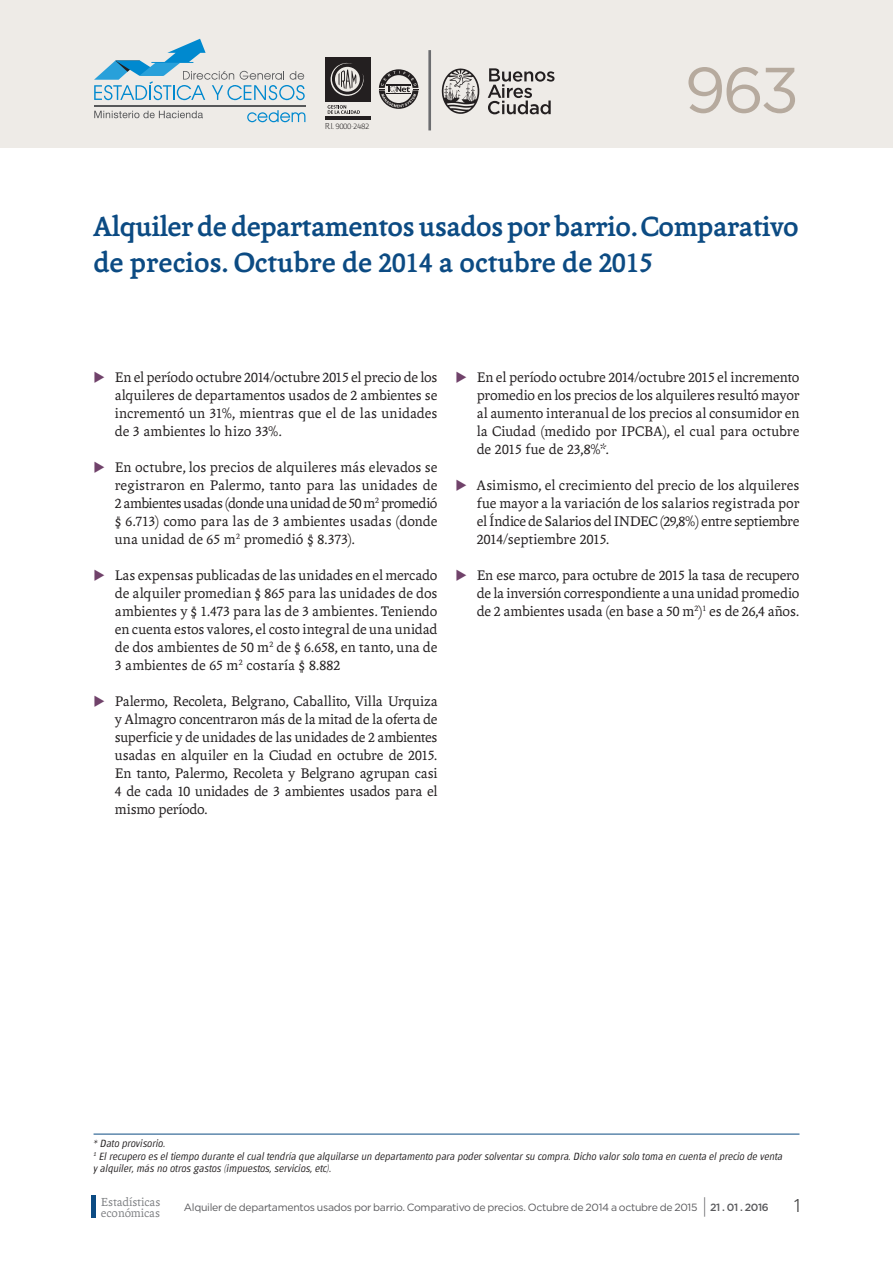
<style>
.page{position:relative;width:893px;height:1263px;background:#fff}
.page>*{position:absolute;margin:0;border:0;box-sizing:border-box;transform-origin:0 0}
.t1{font:64.05px "Gotham";color:#b6aa9e}
.Título_informe{font:700 30px/36px "Andralis ND Os F";letter-spacing:-.015em;color:#0c4b83}
.t2{font:300 18px "Zurich BT";color:#3e3e3f}
.t3{font:15px/18px "Andralis ND Os F";color:#231f20;text-align:justify}
.t4{font:12.6px/10.8px "Andralis ND Os F";color:#808285}
.Fuente{font:italic 300 10.5px/12.6px "Chaco";color:#231f20}
.pie_de_página{font:10.5px "Gotham";letter-spacing:-.025em;color:#5a5a5d}
.t5{font:100 8.7px "Chaco";letter-spacing:-.05em;color:#231f20}
.s1{font-family:"Andralis NDSC"}
.s2{font-size:21px}
.s3{font-weight:500}
</style>
<div class="page">
<div style="left:91px;top:1195px;width:5px;height:23px;background:#0c4b83"></div>
<div style="left:0;top:0;width:893px;height:148px;background:#eeebe7"></div>
<hr style="left:94px;top:1134px;width:705px;height:1px;background:#0c4b83">
<svg style="left:247px;top:110px;width:58px;height:12px"></svg>
<hr style="left:428px;top:50px;width:3px;height:80px;background:#6c6d70">
<svg style="left:488px;top:68px;width:66px;height:46px"></svg>
<svg style="left:442px;top:68px;width:37px;height:46px"></svg>
<hr style="left:94px;top:105px;width:211px;height:2px;background:#57585a">
<svg style="left:94px;top:111px;width:109px;height:7px"></svg>
<svg style="left:94px;top:39px;width:211px;height:61px"></svg>
<svg style="left:379px;top:69px;width:40px;height:40px"></svg>
<div style="left:325px;top:57px;width:45px;height:45px;background:#231f20"></div>
<hr style="left:325px;top:116px;width:45px;height:4px;background:#231f20">
<svg style="left:330px;top:62px;width:34px;height:34px"></svg>
<svg style="left:328px;top:105px;width:32px;height:9px"></svg>
<p class="t5" style="left:325px;top:122px;width:46px">R.I. 9000-2482</p>
<p class="t1" style="left:684px;top:49px;width:116px">963</p>
<p class="Título_informe" style="left:94px;top:209px;width:707px">Alquiler de departamentos usados por barrio. Comparativo de precios. Octubre de <span class="s1">2014</span> a octubre de <span class="s1">2015</span></p>
<p class="t3" style="left:115px;top:368px;width:324px">En el período octubre <span class="s1">2014</span>/octubre <span class="s1">2015</span> el precio de los alquileres de departamentos usados de <span class="s1">2</span> ambientes se incrementó un <span class="s1">31</span>%, mientras que el de las unidades de <span class="s1">3</span> ambientes lo hizo <span class="s1">33</span>%.</p>
<p class="t3" style="left:115px;top:458px;width:324px">En octubre, los precios de alquileres más elevados se registraron en Palermo, tanto para las unidades de <span class="s1">2</span> ambientes usadas (donde una unidad de <span class="s1">50</span> m<sup>2</sup> promedió $ <span class="s1">6</span>.<span class="s1">713</span>) como para las de <span class="s1">3</span> ambientes usadas (donde una unidad de <span class="s1">65</span> m<sup>2</sup> promedió $ <span class="s1">8</span>.<span class="s1">373</span>).</p>
<p class="t3" style="left:115px;top:566px;width:324px">Las expensas publicadas de las unidades en el mercado de alquiler promedian $ <span class="s1">865</span> para las unidades de dos ambientes y $ <span class="s1">1</span>.<span class="s1">473</span> para las de <span class="s1">3</span> ambientes. Teniendo en cuenta estos valores, el costo integral de una unidad de dos ambientes de <span class="s1">50</span> m<sup>2</sup> de $ <span class="s1">6</span>.<span class="s1">658</span>, en tanto, una de <span class="s1">3</span> ambientes de <span class="s1">65</span> m<sup>2</sup> costaría $ <span class="s1">8</span>.<span class="s1">882</span></p>
<p class="t3" style="left:115px;top:692px;width:324px">Palermo, Recoleta, Belgrano, Caballito, Villa Urquiza y Almagro concentraron más de la mitad de la oferta de superficie y de unidades de las unidades de <span class="s1">2</span> ambientes usadas en alquiler en la Ciudad en octubre de <span class="s1">2015</span>.<br>En tanto, Palermo, Recoleta y Belgrano agrupan casi <span class="s1">4</span> de cada <span class="s1">10</span> unidades de <span class="s1">3</span> ambientes usados para el mismo período.</p>
<p class="t3" style="left:477px;top:368px;width:324px">En el período octubre <span class="s1">2014</span>/octubre <span class="s1">2015</span> el incremento promedio en los precios de los alquileres resultó mayor al aumento interanual de los precios al consumidor en la Ciudad (medido por IPCBA), el cual para octubre de <span class="s1">2015</span> fue de <span class="s1">23</span>,<span class="s1">8</span>%*.</p>
<p class="t3" style="left:477px;top:476px;width:324px">Asimismo, el crecimiento del precio de los alquileres fue mayor a la variación de los salarios registrada por el Índice de Salarios del INDEC (<span class="s1">29</span>,<span class="s1">8</span>%) entre septiembre <span class="s1">2014</span>/septiembre <span class="s1">2015</span>.</p>
<p class="t3" style="left:477px;top:566px;width:324px">En ese marco, para octubre de <span class="s1">2015</span> la tasa de recupero de la inversión correspondiente a una unidad promedio de <span class="s1">2</span> ambientes usada (en base a <span class="s1">50</span> m<sup>2</sup>)<sup>1</sup> es de <span class="s1">26</span>,<span class="s1">4</span> años.</p>
<p class="Fuente" style="left:94px;top:1137px;width:73px">* Dato provisorio.</p>
<p class="Fuente" style="left:94px;top:1150px;width:691px"><sup>1</sup> El recupero es el tiempo durante el cual tendría que alquilarse un departamento para poder solventar su compra. Dicho valor solo toma en cuenta el precio de venta y alquiler, más no otros gastos (impuestos, servicios, etc).</p>
<p class="t4" style="left:101px;top:1196px;width:61px">Estadísticas económicas</p>
<p class="pie_de_página" style="left:184px;top:1200px;width:586px">Alquiler de departamentos usados por barrio. Comparativo de precios. Octubre de 2014 a octubre de 2015 <span class="s2">|</span> <span class="s3">21 . 01 . 2016</span></p>
<p class="t2" style="left:792px;top:1194px;width:11px">1</p>
</div>
